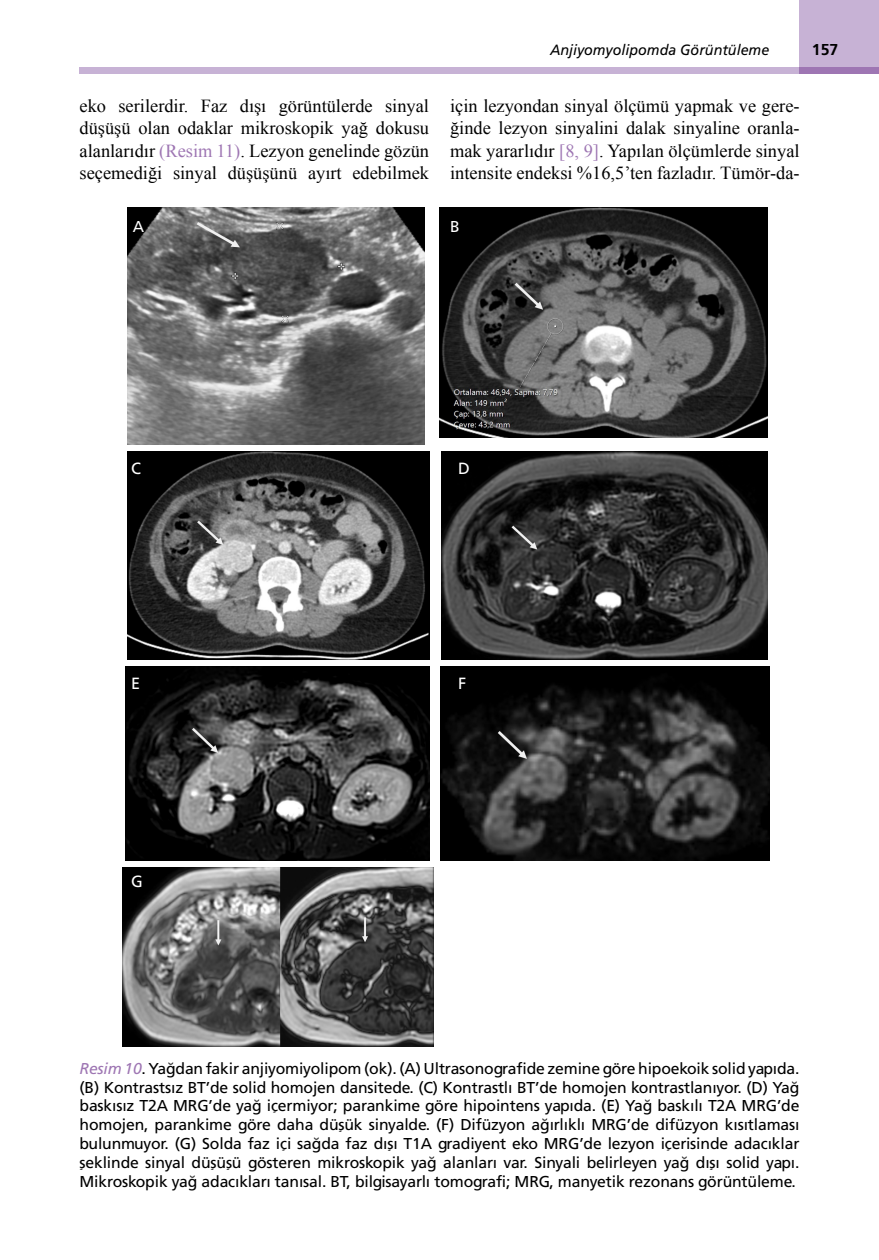
<style>
.page{position:relative;width:879px;height:1260px;background:#fff}
.page>*{position:absolute;margin:0;border:0;box-sizing:border-box;transform-origin:0 0}
.YAZI{font:18.38px/22.4px "Times New Roman";color:#000;text-align:justify}
.RESİM-ALTI{font:16.28px "Frutiger Normal Tr";color:#fff}
.RESİM-ALTI-2{font:15.75px/18.9px "Frutiger Normal Tr";letter-spacing:-.01em;color:#000;text-align:justify}
.t1{font:15.75px "Frutiger Bold Tr";color:#000}
.RESİM-ALTI-3{font:15.75px "Frutiger Normal Tr";color:#fff}
.t2{font:14.88px "Frutiger Italic Tr";color:#000;scale:.96 1}
.s1{color:#9e76b3}
.s2{font-family:"Frutiger Italic Tr";color:#9e76b3}
</style>
<div class="page">
<div style="left:79px;top:67px;width:720px;height:7px;background:#c7b2d5"></div>
<div style="left:799px;top:0;width:79px;height:74px;background:#c7b2d5"></div>
<div style="left:799px;top:67px;width:79px;height:7px;background:#9e76b3"></div>
<img style="left:127px;top:208px;width:297px;height:237px">
<img style="left:439px;top:208px;width:328px;height:229px">
<img style="left:127px;top:451px;width:302px;height:209px">
<img style="left:441px;top:451px;width:326px;height:208px">
<img style="left:125px;top:666px;width:304px;height:194px">
<img style="left:440px;top:666px;width:329px;height:194px">
<img style="left:122px;top:867px;width:311px;height:179px">
<p class="t2" style="left:549px;top:41px;width:230px">Anjiyomyolipomda Görüntüleme</p>
<p class="t1" style="left:811px;top:40px;width:28px">157</p>
<p class="YAZI" style="left:79px;top:94px;width:351px">eko serilerdir. Faz dışı görüntülerde sinyal düşüşü olan odaklar mikroskopik yağ dokusu alanlarıdır <span class="s1">(Resim 11)</span>. Lezyon genelinde gözün seçemediği sinyal düşüşünü ayırt edebilmek</p>
<p class="YAZI" style="left:450px;top:94px;width:351px">için lezyondan sinyal ölçümü yapmak ve gere&shy;ğinde lezyon sinyalini dalak sinyaline oranla&shy;mak yararlıdır <span class="s1">[8, 9]</span>. Yapılan ölçümlerde sinyal intensite endeksi %16,5’ten fazladır. Tümör-da-</p>
<p class="RESİM-ALTI-3" style="left:133px;top:217px;width:13px">A</p>
<p class="RESİM-ALTI-3" style="left:450px;top:217px;width:11px">B</p>
<p class="RESİM-ALTI" style="left:131px;top:459px;width:11px">C</p>
<p class="RESİM-ALTI" style="left:458px;top:459px;width:13px">D</p>
<p class="RESİM-ALTI" style="left:131px;top:674px;width:11px">E</p>
<p class="RESİM-ALTI" style="left:458px;top:674px;width:10px">F</p>
<p class="RESİM-ALTI" style="left:131px;top:872px;width:13px">G</p>
<p class="RESİM-ALTI-2" style="left:79px;top:1059px;width:721px"><span class="s2">Resim 10</span>. Yağdan fakir anjiyomiyolipom (ok). (A) Ultrasonografide zemine göre hipoekoik solid yapıda. (B) Kontrastsız BT’de solid homojen dansitede. (C) Kontrastlı BT’de homojen kontrastlanıyor. (D) Yağ baskısız T2A MRG’de yağ içermiyor; parankime göre hipointens yapıda. (E) Yağ baskılı T2A MRG’de homojen, parankime göre daha düşük sinyalde. (F) Difüzyon ağırlıklı MRG’de difüzyon kısıtlaması bulunmuyor. (G) Solda faz içi sağda faz dışı T1A gradiyent eko MRG’de lezyon içerisinde adacıklar şeklinde sinyal düşüşü gösteren mikroskopik yağ alanları var. Sinyali belirleyen yağ dışı solid yapı.<br>Mikroskopik yağ adacıkları tanısal. BT, bilgisayarlı tomografi; MRG, manyetik rezonans görüntüleme.</p>
</div>
